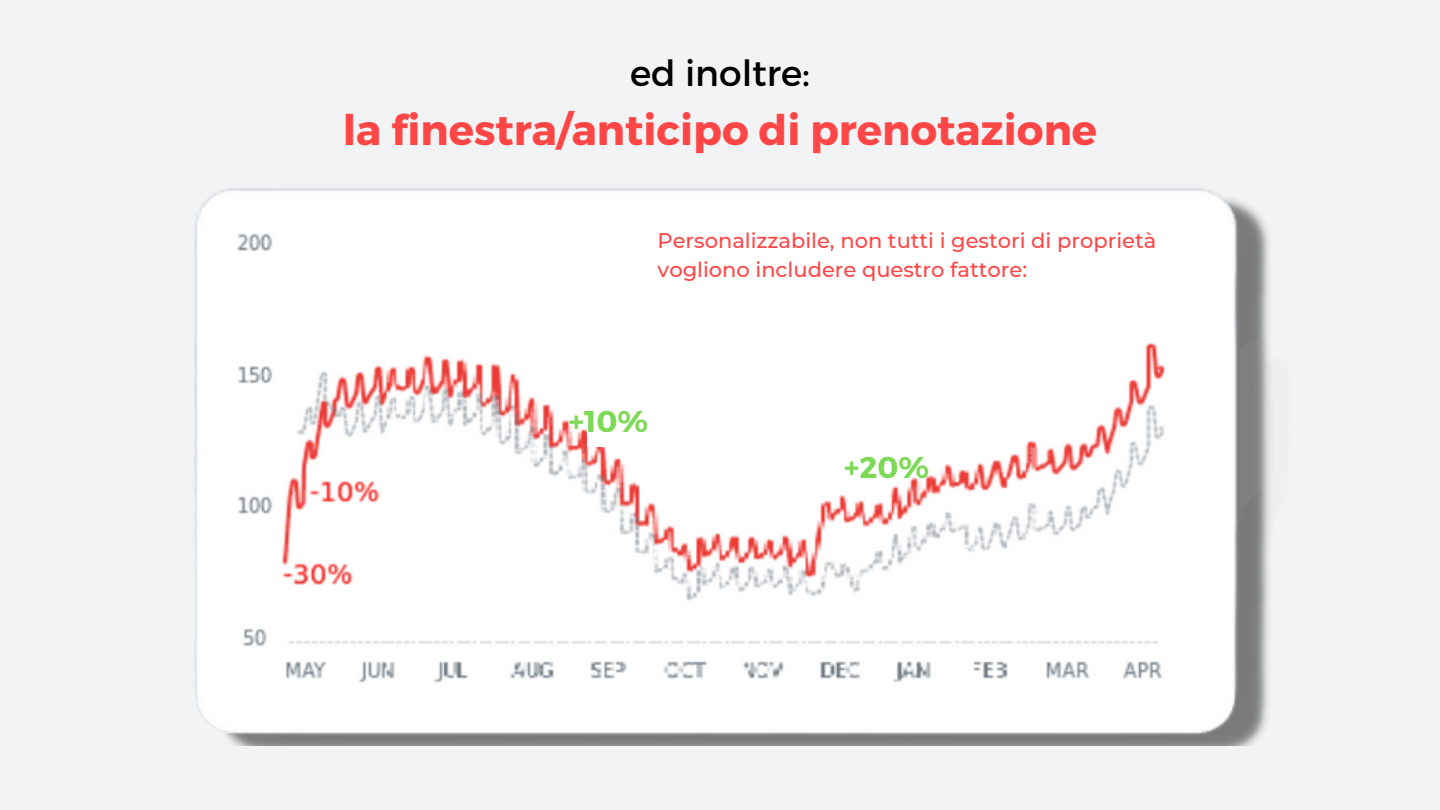
<style>
.page{position:relative;width:1440px;height:810px;background:#f2f3f4}
.page>*{position:absolute;margin:0;border:0;box-sizing:border-box;transform-origin:0 0}
.t1{font:700 42px "Montserrat";color:#ff4646}
.t2{font:36px "Montserrat";color:#000}
.t3{font:700 30px "Montserrat";color:#7ed957}
.t4{font:500 21px/29.2px "Montserrat";color:#ff4646}
</style>
<div class="page">
<img style="left:194px;top:188px;width:1078px;height:557px">
<div style="left:587px;top:382px;width:122px;height:65px;background:#fff"></div>
<div style="left:877px;top:396px;width:122px;height:64px;background:#fff"></div>
<h2 class="t2" style="left:630px;top:49px;width:181px">ed inoltre:</h2>
<h1 class="t1" style="left:343px;top:102px;width:756px">la finestra/anticipo di prenotazione</h1>
<p class="t4" style="left:658px;top:225px;width:500px">Personalizzabile, non tutti i gestori di proprietà vogliono includere questro fattore:</p>
<h3 class="t3" style="left:569px;top:402px;width:81px">+10%</h3>
<h3 class="t3" style="left:844px;top:447px;width:87px">+20%</h3>
</div>
